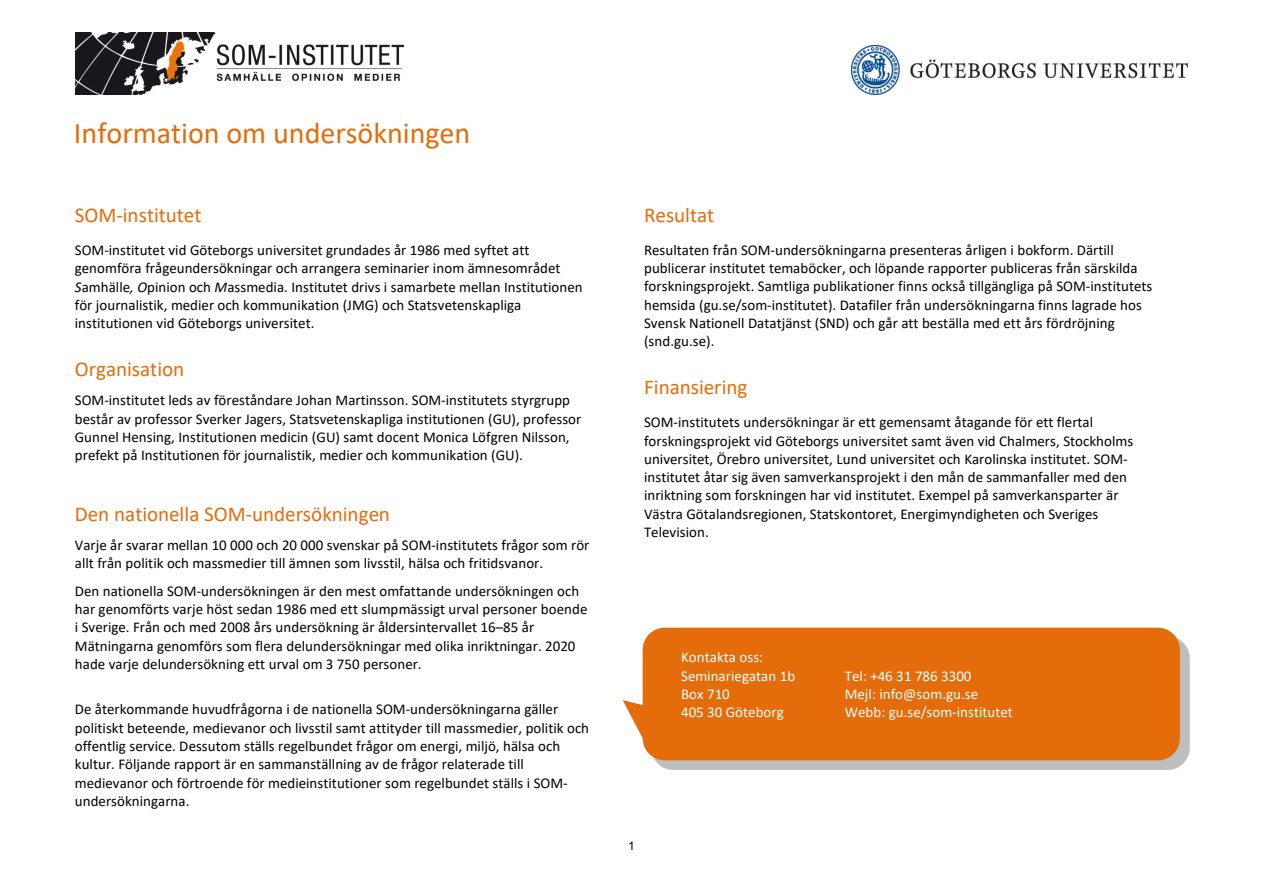
<style>
.page{position:relative;width:1263px;height:893px;background:#fff}
.page>*{position:absolute;margin:0;border:0;box-sizing:border-box;transform-origin:0 0}
.t1{font:30px "Calibri";color:#e36c0a}
.t2{font:21px "Calibri";color:#e36c0a}
.t3{font:15px/18.3px "Calibri";color:#000}
.t4{font:15px/18.1px "Calibri";color:#fff}
.t5{font:12px "Arial";color:#000}
.s1{font-style:italic}
</style>
<div class="page">
<img style="left:76px;top:32px;width:328px;height:63px">
<img style="left:851px;top:46px;width:336px;height:48px">
<div style="left:655px;top:640px;width:534px;height:129px;background:#bebebe"></div>
<img style="left:658px;top:657px;width:525px;height:105px">
<svg style="left:623px;top:628px;width:557px;height:132px;background:#e7802b"></svg>
<div style="left:649px;top:648px;width:524px;height:104px;background:#e46c0a"></div>
<p class="t1" style="left:74px;top:112px;width:398px">Information om undersökningen</p>
<h1 class="t2" style="left:75px;top:201px;width:128px">SOM-institutet</h1>
<p class="t3" style="left:75px;top:240px;width:509px">SOM-institutet vid Göteborgs universitet grundades år 1986 med syftet att genomföra frågeundersökningar och arrangera seminarier inom ämnesområdet <span class="s1">S</span>amhälle<span class="s1">, O</span>pinion och <span class="s1">M</span>assmedia. Institutet drivs i samarbete mellan Institutionen för journalistik, medier och kommunikation (JMG) och Statsvetenskapliga institutionen vid Göteborgs universitet.</p>
<p class="t2" style="left:75px;top:355px;width:111px">Organisation</p>
<p class="t3" style="left:75px;top:391px;width:508px">SOM-institutet leds av föreståndare Johan Martinsson. SOM-institutets styrgrupp består av professor Sverker Jagers, Statsvetenskapliga institutionen (GU), professor Gunnel Hensing, Institutionen medicin (GU) samt docent Monica Löfgren Nilsson, prefekt på Institutionen för journalistik, medier och kommunikation (GU).</p>
<p class="t2" style="left:75px;top:499px;width:317px">Den nationella SOM-undersökningen</p>
<p class="t3" style="left:75px;top:535px;width:516px">Varje år svarar mellan 10 000 och 20 000 svenskar på SOM-institutets frågor som rör allt från politik och massmedier till ämnen som livsstil, hälsa och fritidsvanor.</p>
<p class="t3" style="left:75px;top:581px;width:514px">Den nationella SOM-undersökningen är den mest omfattande undersökningen och har genomförts varje höst sedan 1986 med ett slumpmässigt urval personer boende i Sverige. Från och med 2008 års undersökning är åldersintervallet 16–85 år Mätningarna genomförs som flera delundersökningar med olika inriktningar. 2020 hade varje delundersökning ett urval om 3 750 personer.</p>
<p class="t3" style="left:75px;top:700px;width:516px">De återkommande huvudfrågorna i de nationella SOM-undersökningarna gäller politiskt beteende, medievanor och livsstil samt attityder till massmedier, politik och offentlig service. Dessutom ställs regelbundet frågor om energi, miljö, hälsa och kultur. Följande rapport är en sammanställning av de frågor relaterade till medievanor och förtroende för medieinstitutioner som regelbundet ställs i SOM&shy;undersökningarna.</p>
<h1 class="t2" style="left:644px;top:201px;width:72px">Resultat</h1>
<p class="t3" style="left:644px;top:240px;width:510px">Resultaten från SOM-undersökningarna presenteras årligen i bokform. Därtill publicerar institutet temaböcker, och löpande rapporter publiceras från särskilda forskningsprojekt. Samtliga publikationer finns också tillgängliga på SOM-institutets hemsida (gu.se/som-institutet). Datafiler från undersökningarna finns lagrade hos Svensk Nationell Datatjänst (SND) och går att beställa med ett års fördröjning (snd.gu.se).</p>
<h1 class="t2" style="left:644px;top:373px;width:105px">Finansiering</h1>
<p class="t3" style="left:644px;top:413px;width:491px">SOM-institutets undersökningar är ett gemensamt åtagande för ett flertal forskningsprojekt vid Göteborgs universitet samt även vid Chalmers, Stockholms universitet, Örebro universitet, Lund universitet och Karolinska institutet. SOM&shy;institutet åtar sig även samverkansprojekt i den mån de sammanfaller med den inriktning som forskningen har vid institutet. Exempel på samverkansparter är Västra Götalandsregionen, Statskontoret, Energimyndigheten och Sveriges Television.</p>
<p class="t4" style="left:681px;top:648px;width:116px">Kontakta oss:<br>Seminariegatan 1b</p>
<p class="t4" style="left:845px;top:666px;width:128px">Tel: +46 31 786 3300</p>
<p class="t4" style="left:681px;top:685px;width:50px">Box 710</p>
<p class="t4" style="left:845px;top:685px;width:135px">Mejl: info@som.gu.se</p>
<p class="t4" style="left:681px;top:703px;width:104px">405 30 Göteborg</p>
<p class="t4" style="left:845px;top:703px;width:170px">Webb: gu.se/som-institutet</p>
<p class="t5" style="left:628px;top:837px;width:8px">1</p>
</div>
